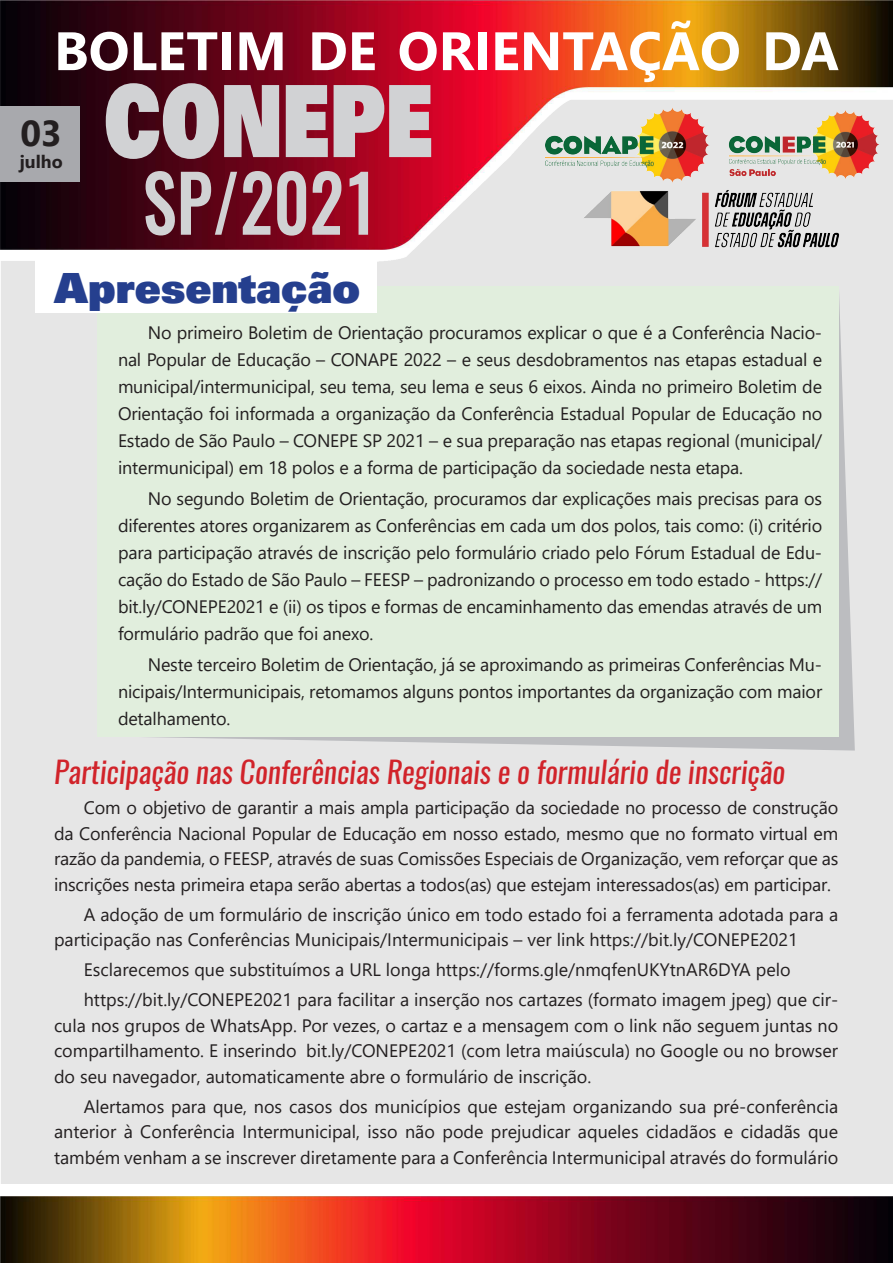
<style>
.page{position:relative;width:893px;height:1263px;background:#fff}
.page>*{position:absolute;margin:0;border:0;box-sizing:border-box;transform-origin:0 0}
.t1{font:700 108px "U001 DOT Ultr";color:#d1d2d4;scale:.75 1}
.t2{font:500 77.7px "Oswald";color:#d1d2d4;scale:.89 1}
.t3{font:700 54px "Segoe UI";color:#fff}
.t4{font:700 45px "U001 DOT Ultr";color:#253f8e}
.t5{font:700 36px "Segoe UI";color:#231f20}
.t6{font:italic 30px "Oswald";color:#d1232a}
.t7{font:18px/27px "Segoe UI";color:#231f20;text-align:justify}
.t8{font:700 18px "Segoe UI";color:#231f20}
</style>
<div class="page">
<img style="left:0;top:0;width:893px;height:100px">
<img style="left:0;top:100px;width:893px;height:1083px">
<svg style="left:98px;top:289px;width:757px;height:461px;background:#d1d2d3"></svg>
<img style="left:0;top:1196px;width:893px;height:67px">
<img style="left:545px;top:107px;width:165px;height:75px">
<img style="left:723px;top:109px;width:159px;height:70px">
<img style="left:574px;top:181px;width:274px;height:76px">
<div style="left:0;top:106px;width:79px;height:75px;background:#a8a9ad"></div>
<div style="left:97px;top:286px;width:741px;height:451px;background:#e1eedd"></div>
<div style="left:35px;top:258px;width:341px;height:55px;background:#fff"></div>
<p class="t3" style="left:54px;top:0;width:786px">BOLETIM DE ORIENTAÇÃO DA</p>
<p class="t1" style="left:104px;top:57px;width:441px">CONEPE</p>
<p class="t2" style="left:143px;top:149px;width:266px">SP/2021</p>
<p class="t5" style="left:21px;top:99px;width:43px">03</p>
<p class="t8" style="left:20px;top:144px;width:44px">julho</p>
<p class="t4" style="left:54px;top:261px;width:307px">Apresentação</p>
<p class="t7" style="left:118px;top:317px;width:706px;text-indent:30px">No primeiro Boletim de Orientação procuramos explicar o que é a Conferência Nacio&shy;nal Popular de Educação – CONAPE 2022 – e seus desdobramentos nas etapas estadual e municipal/intermunicipal, seu tema, seu lema e seus 6 eixos. Ainda no primeiro Boletim de Orientação foi informada a organização da Conferência Estadual Popular de Educação no Estado de São Paulo – CONEPE SP 2021 – e sua preparação nas etapas regional (municipal/ intermunicipal) em 18 polos e a forma de participação da sociedade nesta etapa.</p>
<p class="t7" style="left:118px;top:483px;width:706px;text-indent:30px">No segundo Boletim de Orientação, procuramos dar explicações mais precisas para os diferentes atores organizarem as Conferências em cada um dos polos, tais como: (i) critério para participação através de inscrição pelo formulário criado pelo Fórum Estadual de Edu&shy;cação do Estado de São Paulo – FEESP – padronizando o processo em todo estado - https:// bit.ly/CONEPE2021 e (ii) os tipos e formas de encaminhamento das emendas através de um formulário padrão que foi anexo.</p>
<p class="t7" style="left:118px;top:650px;width:706px;text-indent:30px">Neste terceiro Boletim de Orientação, já se aproximando as primeiras Conferências Mu&shy;nicipais/Intermunicipais, retomamos alguns pontos importantes da organização com maior detalhamento.</p>
<p class="t6" style="left:54px;top:751px;width:733px">Participação nas Conferências Regionais e o formulário de inscrição</p>
<p class="t7" style="left:54px;top:793px;width:786px;line-height:25.7px;text-indent:30px">Com o objetivo de garantir a mais ampla participação da sociedade no processo de construção da Conferência Nacional Popular de Educação em nosso estado, mesmo que no formato virtual em razão da pandemia, o FEESP, através de suas Comissões Especiais de Organização, vem reforçar que as inscrições nesta primeira etapa serão abertas a todos(as) que estejam interessados(as) em participar.</p>
<p class="t7" style="left:54px;top:900px;width:786px;line-height:25.7px;text-indent:30px">A adoção de um formulário de inscrição único em todo estado foi a ferramenta adotada para a participação nas Conferências Municipais/Intermunicipais – ver link https://bit.ly/CONEPE2021</p>
<p class="t7" style="left:84px;top:955px;width:708px">Esclarecemos que substituímos a URL longa https://forms.gle/nmqfenUKYtnAR6DYA pelo</p>
<p class="t7" style="left:54px;top:985px;width:786px;line-height:25.7px;text-indent:30px">https://bit.ly/CONEPE2021 para facilitar a inserção nos cartazes (formato imagem jpeg) que cir&shy;cula nos grupos de WhatsApp. Por vezes, o cartaz e a mensagem com o link não seguem juntas no compartilhamento. E inserindo bit.ly/CONEPE2021 (com letra maiúscula) no Google ou no browser do seu navegador, automaticamente abre o formulário de inscrição.</p>
<p class="t7" style="left:54px;top:1092px;width:786px;line-height:25.7px;text-indent:30px">Alertamos para que, nos casos dos municípios que estejam organizando sua pré-conferência anterior à Conferência Intermunicipal, isso não pode prejudicar aqueles cidadãos e cidadãs que também venham a se inscrever diretamente para a Conferência Intermunicipal através do formulário</p>
</div>
